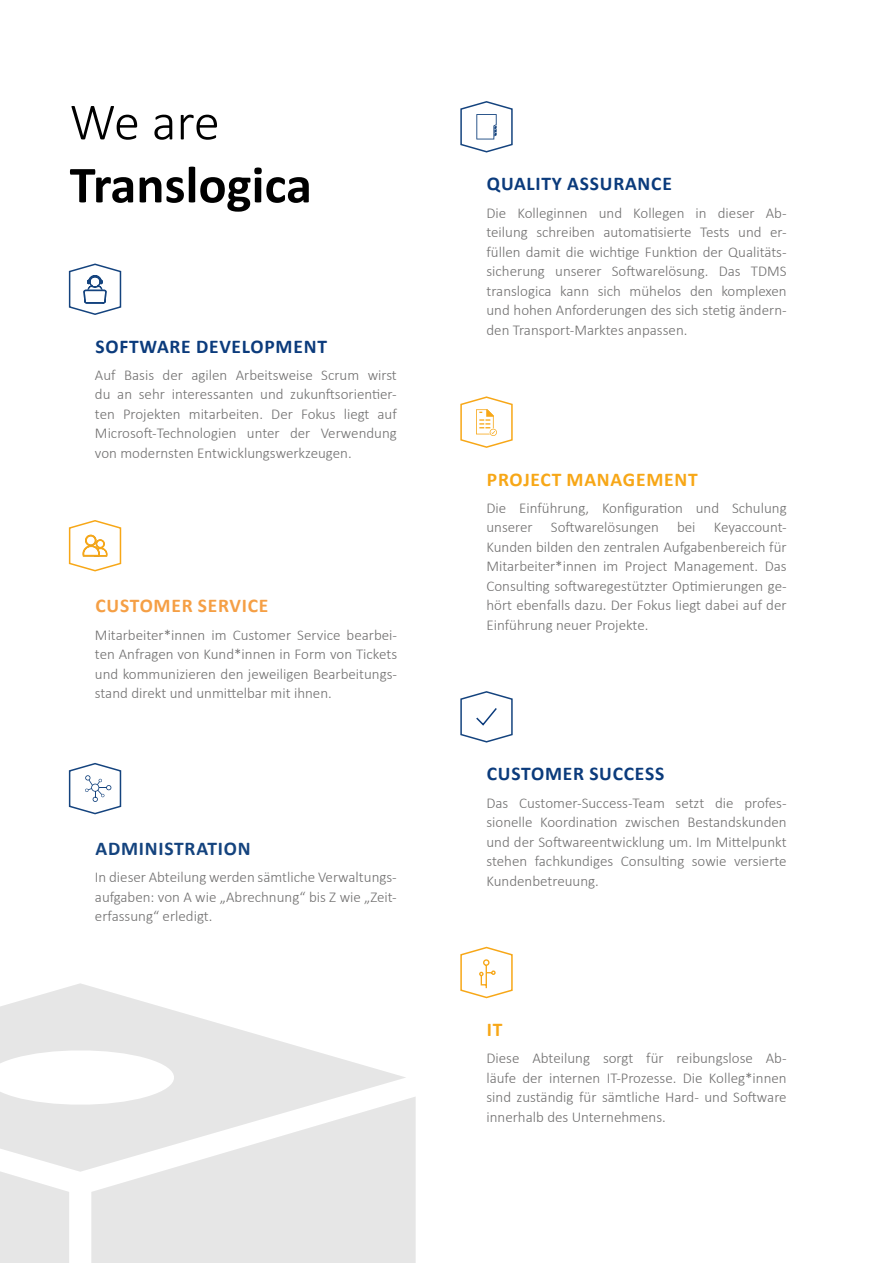
<style>
.page{position:relative;width:893px;height:1263px;background:#fff}
.page>*{position:absolute;margin:0;border:0;box-sizing:border-box;transform-origin:0 0}
.t1{font:700 52.5px "Calibri";color:#000}
.t2{font:300 52.5px "Calibri";color:#000}
.t3{font:700 19.5px "Calibri";letter-spacing:.04em;color:#0b3b7c}
.t4{font:700 19.5px "Calibri";letter-spacing:.04em;color:#f7a717}
.t5{font:700 19.5px "Calibri";letter-spacing:.04em;color:#f59f45}
.t6{font:700 19.5px "Calibri";letter-spacing:.04em;color:#14437e}
.t7{font:300 15px/19.5px "Calibri";color:#706f6f;text-align:justify}
</style>
<div class="page">
<div style="left:91px;top:1097px;width:325px;height:166px;background:#e6e6e6"></div>
<svg style="left:0;top:1172px;width:69px;height:91px;background:#e8e8e8"></svg>
<svg style="left:0;top:983px;width:406px;height:189px;fill:#e6e6e6"></svg>
<svg style="left:460px;top:101px;width:53px;height:52px"></svg>
<svg style="left:460px;top:396px;width:53px;height:52px"></svg>
<svg style="left:68px;top:520px;width:54px;height:52px"></svg>
<svg style="left:68px;top:263px;width:54px;height:52px"></svg>
<svg style="left:460px;top:946px;width:53px;height:53px"></svg>
<svg style="left:460px;top:691px;width:53px;height:52px"></svg>
<svg style="left:68px;top:763px;width:54px;height:52px"></svg>
<h1 class="t2" style="left:70px;top:89px;width:152px">We are</h1>
<h1 class="t1" style="left:70px;top:148px;width:244px">Translogica</h1>
<h2 class="t3" style="left:95px;top:332px;width:233px">SOFTWARE DEVELOPMENT</h2>
<p class="t7" style="left:95px;top:365px;width:303px">Auf Basis der agilen Arbeitsweise Scrum wirst du an sehr interessanten und zukunftsorientier&shy;ten Projekten mitarbeiten. Der Fokus liegt auf Microsoft-Technologien unter der Verwendung von modernsten Entwicklungswerkzeugen.</p>
<h2 class="t5" style="left:95px;top:592px;width:175px">CUSTOMER SERVICE</h2>
<p class="t7" style="left:95px;top:625px;width:304px">Mitarbeiter*innen im Customer Service bearbei&shy;ten Anfragen von Kund*innen in Form von Tickets und kommunizieren den jeweiligen Bearbeitungs&shy;stand direkt und unmittelbar mit ihnen.</p>
<h2 class="t6" style="left:95px;top:835px;width:157px">ADMINISTRATION</h2>
<p class="t7" style="left:95px;top:867px;width:303px">In dieser Abteilung werden sämtliche Verwaltungs&shy;aufgaben: von A wie „Abrechnung“ bis Z wie „Zeit&shy;erfassung“ erledigt.</p>
<h2 class="t3" style="left:487px;top:170px;width:186px">QUALITY ASSURANCE</h2>
<p class="t7" style="left:486px;top:203px;width:302px">Die Kolleginnen und Kollegen in dieser Ab&shy;teilung schreiben automatisierte Tests und er&shy;füllen damit die wichtige Funktion der Qualitäts&shy;sicherung unserer Softwarelösung. Das TDMS translogica kann sich mühelos den komplexen und hohen Anforderungen des sich stetig ändern&shy;den Transport-Marktes anpassen.</p>
<h2 class="t4" style="left:487px;top:465px;width:212px">PROJECT MANAGEMENT</h2>
<p class="t7" style="left:486px;top:498px;width:302px">Die Einführung, Konfiguration und Schulung unserer Softwarelösungen bei Keyaccount-Kunden bilden den zentralen Aufgabenbereich für Mitarbeiter*innen im Project Management. Das Consulting softwaregestützter Optimierungen ge&shy;hört ebenfalls dazu. Der Fokus liegt dabei auf der Einführung neuer Projekte.</p>
<h2 class="t3" style="left:487px;top:760px;width:179px">CUSTOMER SUCCESS</h2>
<p class="t7" style="left:486px;top:793px;width:302px">Das Customer-Success-Team setzt die profes&shy;sionelle Koordination zwischen Bestandskunden und der Softwareentwicklung um. Im Mittelpunkt stehen fachkundiges Consulting sowie versierte Kundenbetreuung.</p>
<h2 class="t4" style="left:487px;top:1016px;width:17px">IT</h2>
<p class="t7" style="left:486px;top:1048px;width:302px">Diese Abteilung sorgt für reibungslose Ab&shy;läufe der internen IT-Prozesse. Die Kolleg*innen sind zuständig für sämtliche Hard- und Software innerhalb des Unternehmens.</p>
</div>
